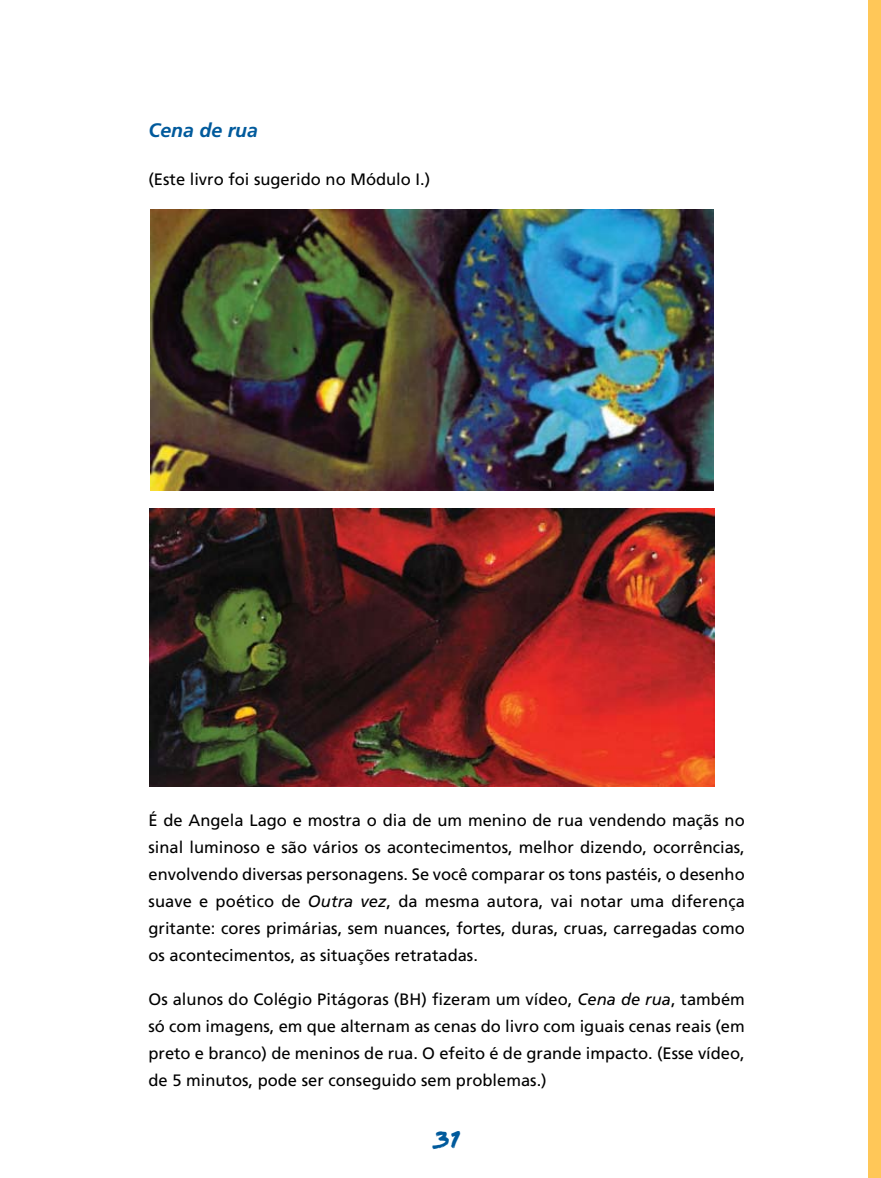
<style>
.page{position:relative;width:881px;height:1178px;background:#fff}
.page>*{position:absolute;margin:0;border:0;box-sizing:border-box;transform-origin:0 0}
.t1{font:27px "Flood";color:#005a9c}
.t2{font:italic 700 19.5px "Frutiger";color:#005a9c}
.t3{font:16.5px/27px "Frutiger";color:#000;text-align:justify}
.s1{font-style:italic}
</style>
<div class="page">
<div style="left:867px;top:0;width:13px;height:1178px;background:#ffc758"></div>
<img style="left:150px;top:210px;width:563px;height:280px">
<img style="left:150px;top:508px;width:564px;height:279px">
<p class="t2" style="left:148px;top:118px;width:111px">Cena de rua</p>
<p class="t3" style="left:148px;top:166px;width:283px">(Este livro foi sugerido no Módulo I.)</p>
<p class="t3" style="left:148px;top:807px;width:597px">É de Angela Lago e mostra o dia de um menino de rua vendendo maçãs no sinal luminoso e são vários os acontecimentos, melhor dizendo, ocorrências, envolvendo diversas personagens. Se você comparar os tons pastéis, o desenho suave e poético de <span class="s1">Outra vez</span>, da mesma autora, vai notar uma diferença gritante: cores primárias, sem nuances, fortes, duras, cruas, carregadas como os acontecimentos, as situações retratadas.</p>
<p class="t3" style="left:148px;top:986px;width:597px">Os alunos do Colégio Pitágoras (BH) fizeram um vídeo, <span class="s1">Cena de rua</span>, também só com imagens, em que alternam as cenas do livro com iguais cenas reais (em preto e branco) de meninos de rua. O efeito é de grande impacto. (Esse vídeo, de 5 minutos, pode ser conseguido sem problemas.)</p>
<h1 class="t1" style="left:433px;top:1123px;width:28px">31</h1>
</div>
